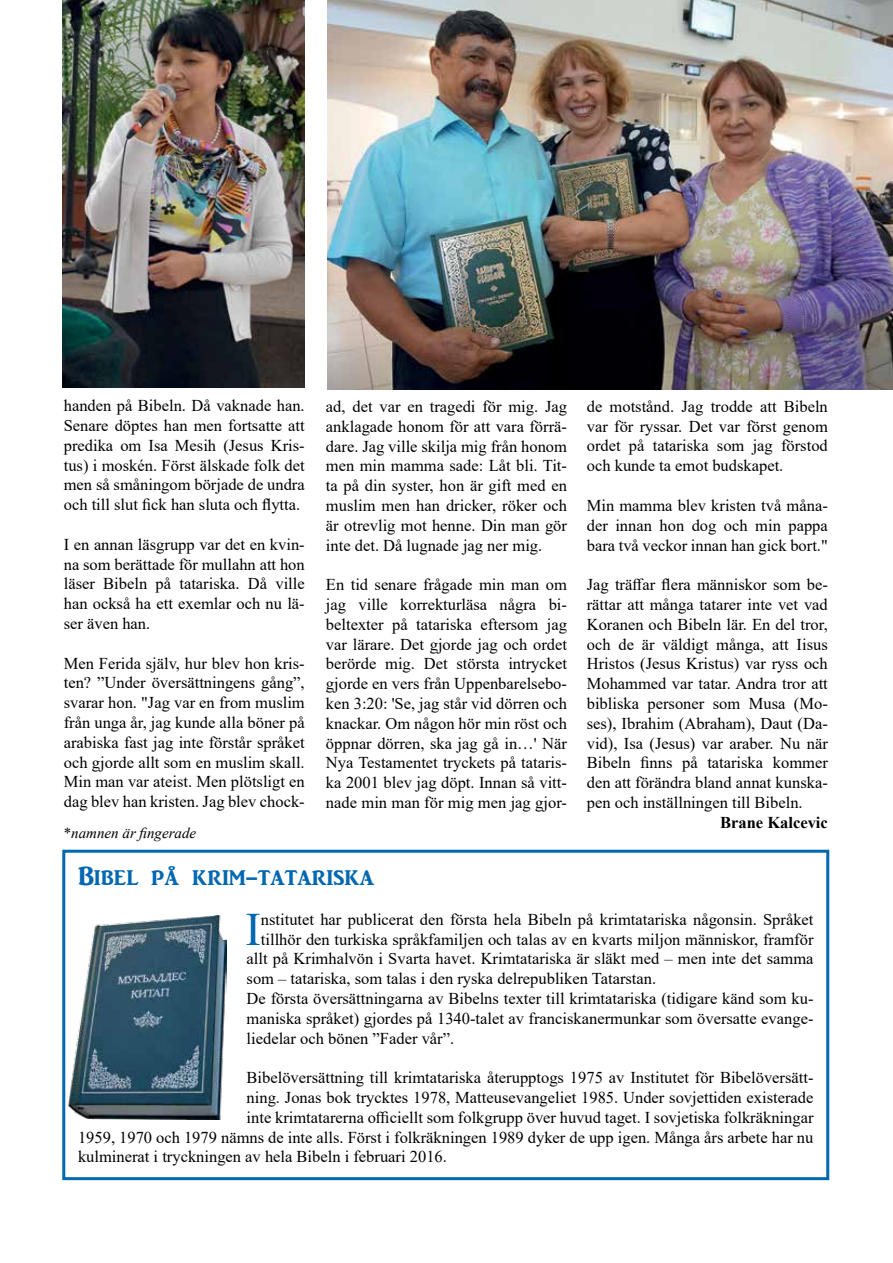
<style>
.page{position:relative;width:893px;height:1263px;background:#fff}
.page>*{position:absolute;margin:0;border:0;box-sizing:border-box;transform-origin:0 0}
.t1{font:46.35px "Times New Roman";color:#0067b1}
.t2{font:27px "ARJULIAN";color:#0067b1}
.t3{font:16.5px/19.8px "Times New Roman";color:#000;text-align:justify}
.t4{font:700 16.5px "Times New Roman";color:#000}
.t5{font:italic 15px "Times New Roman";color:#000}
.s1{font-style:normal}
</style>
<div class="page">
<div style="left:62px;top:850px;width:767px;height:330px;border:3px solid #0067b1"></div>
<img style="left:69px;top:915px;width:157px;height:204px">
<img style="left:327px;top:0;width:566px;height:390px">
<img style="left:62px;top:0;width:243px;height:388px">
<p class="t3" style="left:64px;top:395px;width:243px">handen på Bibeln. Då vaknade han.<br>Senare döptes han men fortsatte att predika om Isa Mesih (Jesus Kris&shy;tus) i moskén. Först älskade folk det men så småningom började de undra och till slut fick han sluta och flytta.</p>
<p class="t3" style="left:64px;top:534px;width:243px">I en annan läsgrupp var det en kvin&shy;na som berättade för mullahn att hon läser Bibeln på tatariska. Då ville han också ha ett exemlar och nu lä&shy;ser även han.</p>
<p class="t3" style="left:64px;top:653px;width:243px">Men Ferida själv, hur blev hon kris&shy;ten? ”Under översättningens gång”, svarar hon. "Jag var en from muslim från unga år, jag kunde alla böner på arabiska fast jag inte förstår språket och gjorde allt som en muslim skall.<br>Min man var ateist. Men plötsligt en dag blev han kristen. Jag blev chock-</p>
<p class="t5" style="left:64px;top:823px;width:134px"><span class="s1">*</span>namnen är fingerade</p>
<p class="t3" style="left:326px;top:396px;width:243px">ad, det var en tragedi för mig. Jag anklagade honom för att vara förrä&shy;dare. Jag ville skilja mig från honom men min mamma sade: Låt bli. Tit&shy;ta på din syster, hon är gift med en muslim men han dricker, röker och är otrevlig mot henne. Din man gör inte det. Då lugnade jag ner mig.</p>
<p class="t3" style="left:326px;top:574px;width:243px">En tid senare frågade min man om jag ville korrekturläsa några bi&shy;beltexter på tatariska eftersom jag var lärare. Det gjorde jag och ordet berörde mig. Det största intrycket gjorde en vers från Uppenbarelsebo&shy;ken 3:20: 'Se, jag står vid dörren och knackar. Om någon hör min röst och öppnar dörren, ska jag gå in…' När Nya Testamentet tryckets på tataris&shy;ka 2001 blev jag döpt. Innan så vitt&shy;nade min man för mig men jag gjor-</p>
<p class="t3" style="left:587px;top:396px;width:242px">de motstånd. Jag trodde att Bibeln var för ryssar. Det var först genom ordet på tatariska som jag förstod och kunde ta emot budskapet.</p>
<p class="t3" style="left:587px;top:495px;width:242px">Min mamma blev kristen två måna&shy;der innan hon dog och min pappa bara två veckor innan han gick bort."</p>
<p class="t3" style="left:587px;top:574px;width:243px">Jag träffar flera människor som be&shy;rättar att många tatarer inte vet vad Koranen och Bibeln lär. En del tror, och de är väldigt många, att Iisus Hristos (Jesus Kristus) var ryss och Mohammed var tatar. Andra tror att bibliska personer som Musa (Mo&shy;ses), Ibrahim (Abraham), Daut (Da&shy;vid), Isa (Jesus) var araber. Nu när Bibeln finns på tatariska kommer den att förändra bland annat kunska&shy;pen och inställningen till Bibeln.</p>
<p class="t4" style="left:720px;top:810px;width:109px">Brane Kalcevic</p>
<h2 class="t2" style="left:78px;top:862px;width:298px">Bibel på krim-tatariska</h2>
<h1 class="t1" style="left:245px;top:896px;width:17px">I</h1>
<p class="t3" style="left:261px;top:909px;width:554px">nstitutet har publicerat den första hela Bibeln på krimtatariska någonsin. Språket</p>
<p class="t3" style="left:261px;top:929px;width:554px">tillhör den turkiska språkfamiljen och talas av en kvarts miljon människor, framför</p>
<p class="t3" style="left:247px;top:948px;width:568px">allt på Krimhalvön i Svarta havet. Krimtatariska är släkt med – men inte det samma</p>
<p class="t3" style="left:247px;top:968px;width:411px">som – tatariska, som talas i den ryska delrepubliken Tatarstan.</p>
<p class="t3" style="left:247px;top:988px;width:568px">De första översättningarna av Bibelns texter till krimtatariska (tidigare känd som ku-</p>
<p class="t3" style="left:247px;top:1008px;width:568px">maniska språket) gjordes på 1340-talet av franciskanermunkar som översatte evange-</p>
<p class="t3" style="left:247px;top:1028px;width:209px">liedelar och bönen ”Fader vår”.</p>
<p class="t3" style="left:247px;top:1067px;width:568px">Bibelöversättning till krimtatariska återupptogs 1975 av Institutet för Bibelöversätt-</p>
<p class="t3" style="left:247px;top:1087px;width:568px">ning. Jonas bok trycktes 1978, Matteusevangeliet 1985. Under sovjettiden existerade</p>
<p class="t3" style="left:247px;top:1107px;width:568px">inte krimtatarerna officiellt som folkgrupp över huvud taget. I sovjetiska folkräkningar</p>
<p class="t3" style="left:78px;top:1127px;width:737px">1959, 1970 och 1979 nämns de inte alls. Först i folkräkningen 1989 dyker de upp igen. Många års arbete har nu</p>
<p class="t3" style="left:78px;top:1146px;width:370px">kulminerat i tryckningen av hela Bibeln i februari 2016.</p>
</div>
